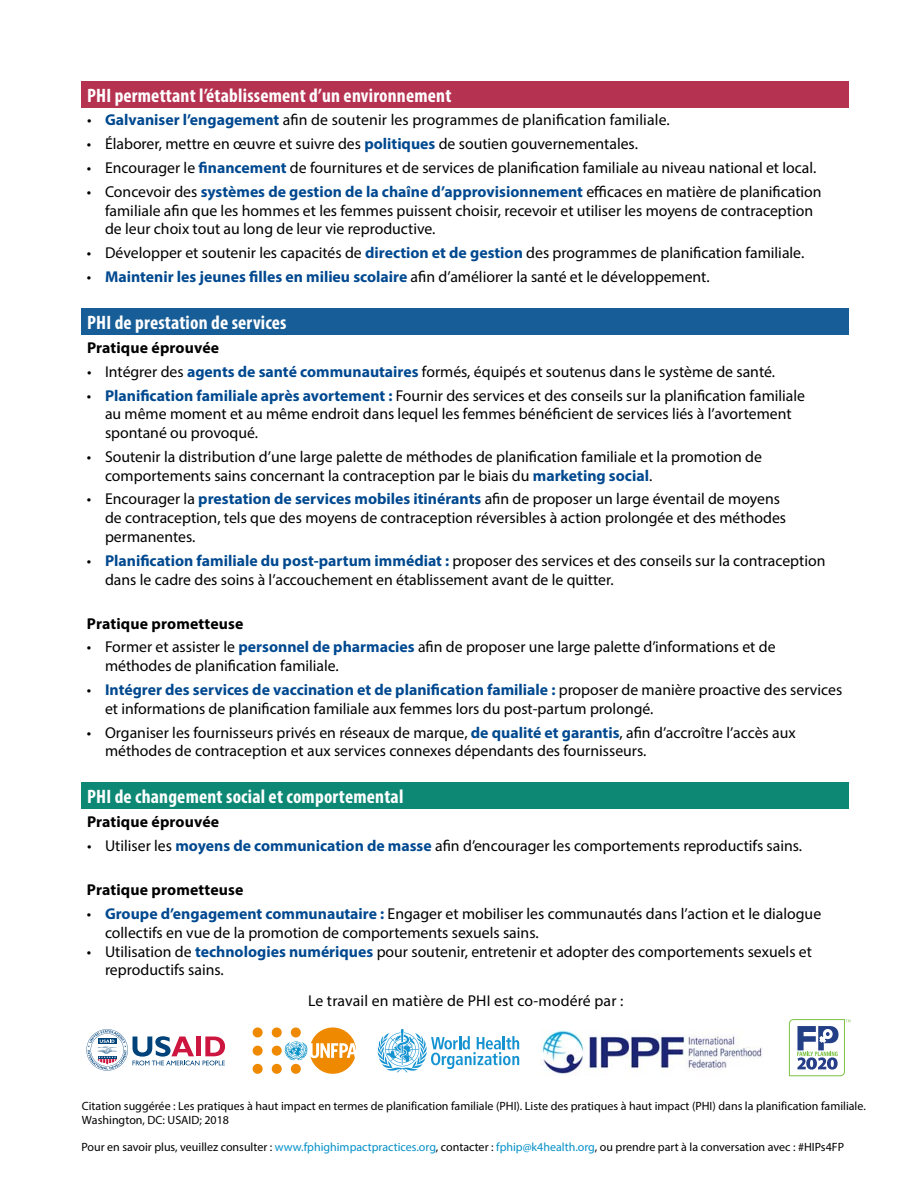
<style>
.page{position:relative;width:918px;height:1188px;background:#fff}
.page>*{position:absolute;margin:0;border:0;box-sizing:border-box;transform-origin:0 0}
.t1{font:700 condensed 19.5px "Myriad Pro";letter-spacing:.01em;color:#fff}
.t2{font:15.75px/18.8px "Myriad Pro";color:#000}
.t3{font:700 15.75px "Myriad Pro";letter-spacing:.01em;color:#000}
.t4{font:12px/14.4px "Myriad Pro";color:#000}
.s1{font-weight:700;color:#004990}
.s2{color:#0590c7}
</style>
<div class="page">
<div style="left:81px;top:81px;width:768px;height:27px;background:#b53251"></div>
<div style="left:81px;top:308px;width:768px;height:27px;background:#175d97"></div>
<div style="left:81px;top:783px;width:768px;height:26px;background:#0d8875"></div>
<svg style="left:378px;top:1029px;width:141px;height:43px"></svg>
<div style="left:272px;top:1046px;width:10px;height:10px;background:#ef8a00;border-radius:50%"></div>
<div style="left:272px;top:1064px;width:10px;height:10px;background:#ef8a00;border-radius:50%"></div>
<div style="left:272px;top:1027px;width:10px;height:10px;background:#ef8a00;border-radius:50%"></div>
<div style="left:253px;top:1046px;width:10px;height:10px;background:#ef8a00;border-radius:50%"></div>
<div style="left:253px;top:1064px;width:10px;height:10px;background:#ef8a00;border-radius:50%"></div>
<div style="left:253px;top:1027px;width:10px;height:10px;background:#ef8a00;border-radius:50%"></div>
<svg style="left:285px;top:1027px;width:71px;height:47px"></svg>
<svg style="left:86px;top:1029px;width:139px;height:42px"></svg>
<svg style="left:788px;top:1019px;width:62px;height:58px"></svg>
<img style="left:541px;top:1031px;width:221px;height:44px">
<p class="t1" style="left:87px;top:83px;width:366px">PHI permettant l’établissement d’un environnement</p>
<p class="t2" style="left:87px;top:111px;width:584px">• <span class="s1">Galvaniser l’engagement</span> afin de soutenir les programmes de planification familiale.</p>
<p class="t2" style="left:87px;top:134px;width:552px">• Élaborer, mettre en œuvre et suivre des <span class="s1">politiques</span> de soutien gouvernementales.</p>
<p class="t2" style="left:87px;top:158px;width:731px">• Encourager le <span class="s1">financement</span> de fournitures et de services de planification familiale au niveau national et local.</p>
<p class="t2" style="left:105px;top:182px;width:718px;text-indent:-18px">• Concevoir des <span class="s1">systèmes de gestion de la chaîne d’approvisionnement</span> efficaces en matière de planification familiale afin que les hommes et les femmes puissent choisir, recevoir et utiliser les moyens de contraception de leur choix tout au long de leur vie reproductive.</p>
<p class="t2" style="left:87px;top:243px;width:719px">• Développer et soutenir les capacités de <span class="s1">direction et de gestion</span> des programmes de planification familiale.</p>
<p class="t2" style="left:87px;top:267px;width:624px">• <span class="s1">Maintenir les jeunes filles en milieu scolaire</span> afin d’améliorer la santé et le développement.</p>
<p class="t1" style="left:87px;top:310px;width:201px">PHI de prestation de services</p>
<p class="t3" style="left:87px;top:337px;width:134px">Pratique éprouvée</p>
<p class="t2" style="left:87px;top:362px;width:690px">• Intégrer des <span class="s1">agents de santé communautaires</span> formés, équipés et soutenus dans le système de santé.</p>
<p class="t2" style="left:105px;top:386px;width:702px;text-indent:-18px">• <span class="s1">Planification familiale après avortement :</span> Fournir des services et des conseils sur la planification familiale au même moment et au même endroit dans lequel les femmes bénéficient de services liés à l’avortement spontané ou provoqué.</p>
<p class="t2" style="left:105px;top:447px;width:659px;text-indent:-18px">• Soutenir la distribution d’une large palette de méthodes de planification familiale et la promotion de comportements sains concernant la contraception par le biais du <span class="s1">marketing social</span>.</p>
<p class="t2" style="left:105px;top:490px;width:683px;text-indent:-18px">• Encourager la <span class="s1">prestation de services mobiles itinérants</span> afin de proposer un large éventail de moyens de contraception, tels que des moyens de contraception réversibles à action prolongée et des méthodes permanentes.</p>
<p class="t2" style="left:105px;top:551px;width:722px;text-indent:-18px">• <span class="s1">Planification familiale du post-partum immédiat :</span> proposer des services et des conseils sur la contraception dans le cadre des soins à l’accouchement en établissement avant de le quitter.</p>
<p class="t3" style="left:87px;top:613px;width:158px">Pratique prometteuse</p>
<p class="t2" style="left:105px;top:638px;width:672px;text-indent:-18px">• Former et assister le <span class="s1">personnel de pharmacies</span> afin de proposer une large palette d’informations et de méthodes de planification familiale.</p>
<p class="t2" style="left:105px;top:680px;width:739px;text-indent:-18px">• <span class="s1">Intégrer des services de vaccination et de planification familiale :</span> proposer de manière proactive des services et informations de planification familiale aux femmes lors du post-partum prolongé.</p>
<p class="t2" style="left:105px;top:723px;width:692px;text-indent:-18px">• Organiser les fournisseurs privés en réseaux de marque, <span class="s1">de qualité et garantis</span>, afin d’accroître l’accès aux méthodes de contraception et aux services connexes dépendants des fournisseurs.</p>
<p class="t1" style="left:87px;top:784px;width:318px">PHI de changement social et comportemental</p>
<p class="t3" style="left:87px;top:811px;width:134px">Pratique éprouvée</p>
<p class="t2" style="left:87px;top:836px;width:717px">• Utiliser les <span class="s1">moyens de communication de masse</span> afin d’encourager les comportements reproductifs sains.</p>
<p class="t3" style="left:87px;top:880px;width:158px">Pratique prometteuse</p>
<p class="t2" style="left:105px;top:904px;width:718px;text-indent:-18px">• <span class="s1">Groupe d’engagement communautaire :</span> Engager et mobiliser les communautés dans l’action et le dialogue collectifs en vue de la promotion de comportements sexuels sains.</p>
<p class="t2" style="left:105px;top:942px;width:709px;text-indent:-18px">• Utilisation de <span class="s1">technologies numériques</span> pour soutenir, entretenir et adopter des comportements sexuels et reproductifs sains.</p>
<p class="t2" style="left:308px;top:991px;width:317px">Le travail en matière de PHI est co-modéré par :</p>
<p class="t4" style="left:82px;top:1098px;width:786px">Citation suggérée : Les pratiques à haut impact en termes de planification familiale (PHI). Liste des pratiques à haut impact (PHI) dans la planification familiale.<br>Washington, DC: USAID; 2018</p>
<p class="t4" style="left:81px;top:1140px;width:764px">Pour en savoir plus, veuillez consulter : <span class="s2">www.fphighimpactpractices.org</span>, contacter : <span class="s2">fphip@k4health.org</span>, ou prendre part à la conversation avec : #HIPs4FP</p>
</div>
